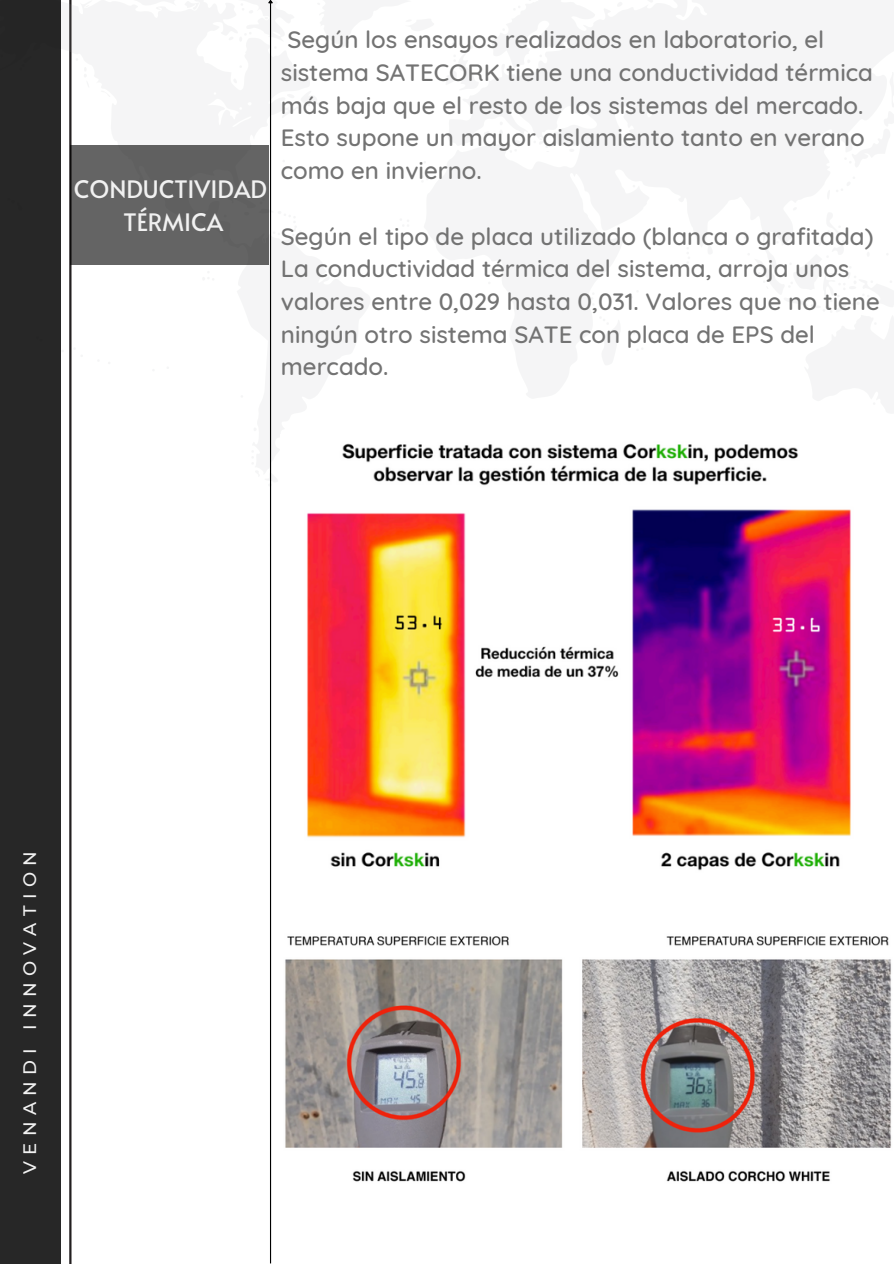
<style>
.page{position:relative;width:894px;height:1264px;background:#fff}
.page>*{position:absolute;margin:0;border:0;box-sizing:border-box;transform-origin:0 0}
.t1{font:500 24px/32.7px "Quicksand";color:#737373}
.t2{font:24px/32.7px "Alata";color:#f1f1f1;text-align:center}
.t3{font:500 18px "Montserrat";letter-spacing:.355em;color:#f1f1f1}
</style>
<div class="page">
<hr style="left:69px;top:0;width:2px;height:1263px;background:#231f20">
<hr style="left:270px;top:3px;width:1px;height:1260px;background:#000">
<svg style="left:268px;top:0;width:5px;height:4px"></svg>
<div style="left:0;top:0;width:61px;height:1263px;background:#272727"></div>
<div style="left:70px;top:145px;width:199px;height:120px;background:#646464"></div>
<img style="left:307px;top:443px;width:544px;height:428px">
<img style="left:285px;top:936px;width:606px;height:246px">
<h1 class="t2" style="left:74px;top:172px;width:195px">CONDUCTIVIDAD<br>TÉRMICA</h1>
<h2 class="t1" style="left:281px;top:23px;width:593px">Según los ensayos realizados en laboratorio, el sistema SATECORK tiene una conductividad térmica más baja que el resto de los sistemas del mercado.<br>Esto supone un mayor aislamiento tanto en verano como en invierno.</h2>
<h2 class="t1" style="left:281px;top:219px;width:600px">Según el tipo de placa utilizado (blanca o grafitada)<br>La conductividad térmica del sistema, arroja unos valores entre 0,029 hasta 0,031. Valores que no tiene ningún otro sistema SATE con placa de EPS del mercado.</h2>
<p class="t3" style="left:19px;top:1174px;width:325px;rotate:-90deg">VENANDI INNOVATION</p>
</div>
